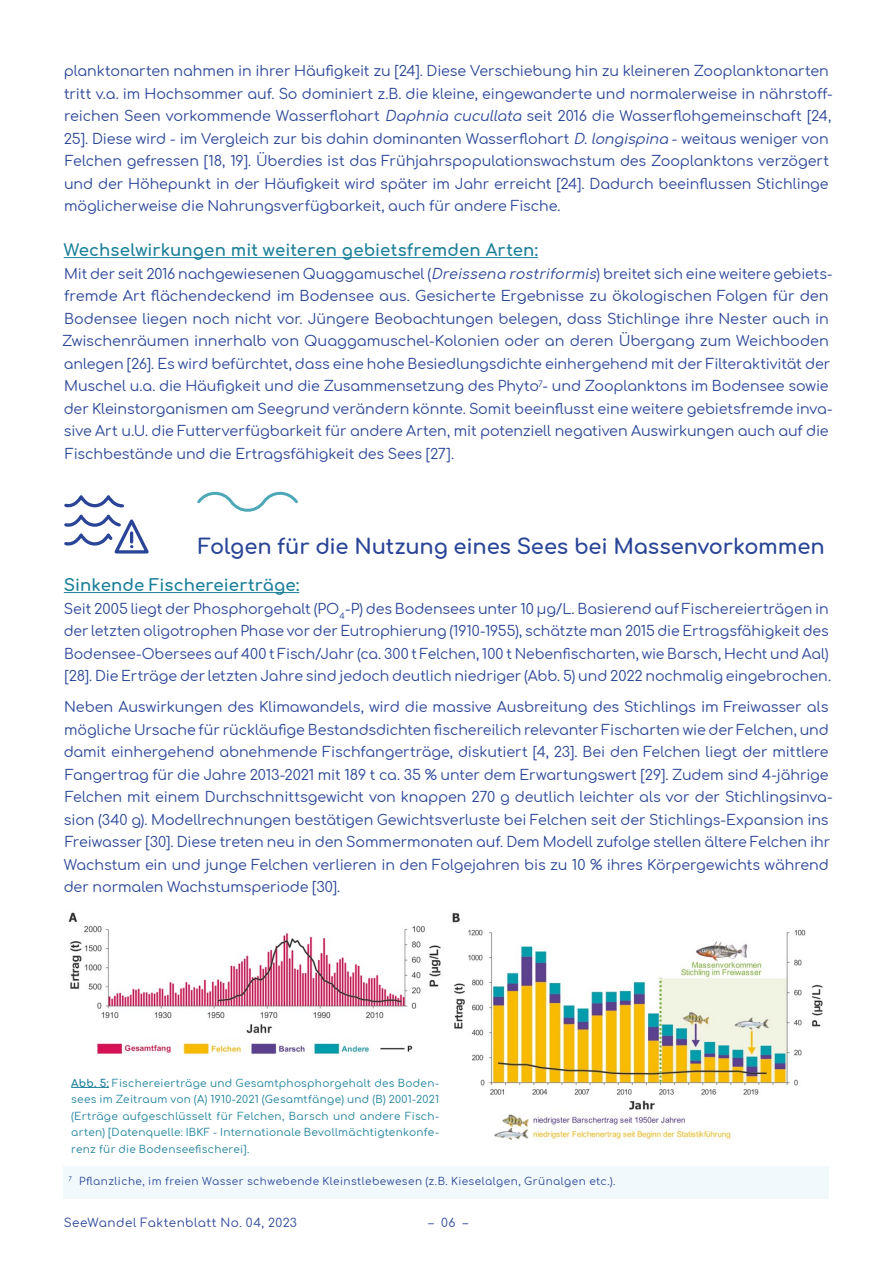
<style>
.page{position:relative;width:893px;height:1263px;background:#fff}
.page>*{position:absolute;margin:0;border:0;box-sizing:border-box;transform-origin:0 0}
.t1{font:700 21px "Comfortaa";letter-spacing:-.005em;color:#2a4597}
.t2{font:700 16.5px "Comfortaa";letter-spacing:.01em;color:#1c8099}
.t3{font:14.25px/22.5px "Comfortaa";letter-spacing:-.005em;color:#2a4597}
.t4{font:12px "Comfortaa";letter-spacing:.035em;color:#2a4597}
.t5{font:10.5px/16.5px "Comfortaa";letter-spacing:.025em;color:#1c8099;text-align:justify}
.t6{font:10.5px "Comfortaa";letter-spacing:.04em;color:#2a4597}
.t7{font:6.15px "Comfortaa";color:#2a4597}
.s1{font-style:italic}
.s2{font-weight:700}
</style>
<div class="page">
<hr style="left:64px;top:592px;width:235px;height:1px;background:#1c8099">
<svg style="left:197px;top:491px;width:101px;height:21px"></svg>
<svg style="left:64px;top:497px;width:85px;height:57px"></svg>
<hr style="left:71px;top:1087px;width:38px;height:1px;background:#1c8099">
<div style="left:64px;top:1167px;width:765px;height:32px;background:#f1f9fd"></div>
<img style="left:452px;top:913px;width:371px;height:230px">
<img style="left:68px;top:912px;width:373px;height:143px">
<hr style="left:64px;top:257px;width:474px;height:1px;background:#1c8099">
<p class="t3" style="left:64px;top:58px;width:771px">planktonarten nahmen in ihrer Häufigkeit zu [24]. Diese Verschiebung hin zu kleineren Zooplanktonarten tritt v.a. im Hochsommer auf. So dominiert z.B. die kleine, eingewanderte und normalerweise in nährstoff&shy;reichen Seen vorkommende Wasserflohart <span class="s1">Daphnia cucullata</span> seit 2016 die Wasserflohgemeinschaft [24, 25]. Diese wird - im Vergleich zur bis dahin dominanten Wasserflohart <span class="s1">D.longispina</span> - weitaus weniger von Felchen gefressen [18, 19]. Überdies ist das Frühjahrspopulationswachstum des Zooplanktons verzögert und der Höhepunkt in der Häufigkeit wird später im Jahr erreicht [24]. Dadurch beeinflussen Stichlinge möglicherweise die Nahrungsverfügbarkeit, auch für andere Fische.</p>
<p class="t2" style="left:64px;top:235px;width:476px">Wechselwirkungen mit weiteren gebietsfremden Arten:</p>
<p class="t3" style="left:62px;top:261px;width:772px">Mit der seit 2016 nachgewiesenen Quaggamuschel (<span class="s1">Dreissena rostriformis</span>) breitet sich eine weitere gebiets&shy;fremde Art flächendeckend im Bodensee aus. Gesicherte Ergebnisse zu ökologischen Folgen für den Bodensee liegen noch nicht vor. Jüngere Beobachtungen belegen, dass Stichlinge ihre Nester auch in Zwischenräumen innerhalb von Quaggamuschel-Kolonien oder an deren Übergang zum Weichboden anlegen [26]. Es wird befürchtet, dass eine hohe Besiedlungsdichte einhergehend mit der Filteraktivität der Muschel u.a. die Häufigkeit und die Zusammensetzung des Phyto<sup>7</sup>- und Zooplanktons im Bodensee sowie der Kleinstorganismen am Seegrund verändern könnte. Somit beeinflusst eine weitere gebietsfremde inva&shy;sive Art u.U. die Futterverfügbarkeit für andere Arten, mit potenziell negativen Auswirkungen auch auf die Fischbestände und die Ertragsfähigkeit des Sees [27].</p>
<h1 class="t1" style="left:198px;top:526px;width:628px">Folgen für die Nutzung eines Sees bei Massenvorkommen</h1>
<p class="t2" style="left:64px;top:570px;width:237px">Sinkende Fischereierträge:</p>
<p class="t3" style="left:64px;top:596px;width:769px">Seit 2005 liegt der Phosphorgehalt (PO<sub>4</sub>-P) des Bodensees unter 10 µg/L. Basierend auf Fischereierträgen in der letzten oligotrophen Phase vor der Eutrophierung (1910-1955), schätzte man 2015 die Ertragsfähigkeit des Bodensee-Obersees auf 400 t Fisch/Jahr (ca. 300 t Felchen, 100 t Nebenfischarten, wie Barsch, Hecht und Aal) [28]. Die Erträge der letzten Jahre sind jedoch deutlich niedriger (Abb. 5) und 2022 nochmalig eingebrochen.</p>
<p class="t3" style="left:64px;top:694px;width:771px">Neben Auswirkungen des Klimawandels, wird die massive Ausbreitung des Stichlings im Freiwasser als mögliche Ursache für rückläufige Bestandsdichten fischereilich relevanter Fischarten wie der Felchen, und damit einhergehend abnehmende Fischfangerträge, diskutiert [4, 23]. Bei den Felchen liegt der mittlere Fangertrag für die Jahre 2013-2021 mit 189 t ca. 35 % unter dem Erwartungswert [29]. Zudem sind 4-jährige Felchen mit einem Durchschnittsgewicht von knappen 270 g deutlich leichter als vor der Stichlingsinva&shy;sion (340 g). Modellrechnungen bestätigen Gewichtsverluste bei Felchen seit der Stichlings-Expansion ins Freiwasser [30]. Diese treten neu in den Sommermonaten auf. Dem Modell zufolge stellen ältere Felchen ihr Wachstum ein und junge Felchen verlieren in den Folgejahren bis zu 10 % ihres Körpergewichts während der normalen Wachstumsperiode [30].</p>
<p class="t5" style="left:71px;top:1073px;width:369px"><span class="s2">Abb. 5:</span> Fischereierträge und Gesamtphosphorgehalt des Boden&shy;sees im Zeitraum von (A) 1910-2021 (Gesamtfänge) und (B) 2001-2021 (Erträge aufgeschlüsselt für Felchen, Barsch und andere Fisch&shy;arten) [Datenquelle: IBKF - Internationale Bevollmächtigtenkonfe&shy;renz für die Bodenseefischerei].</p>
<p class="t6" style="left:79px;top:1172px;width:538px">Pflanzliche, im freien Wasser schwebende Kleinstlebewesen (z.B. Kieselalgen, Grünalgen etc.).</p>
<p class="t7" style="left:69px;top:1173px;width:5px">7</p>
<p class="t4" style="left:64px;top:1211px;width:235px">SeeWandel Faktenblatt No. 04, 2023</p>
<p class="t4" style="left:429px;top:1211px;width:40px">– 06 –</p>
</div>
